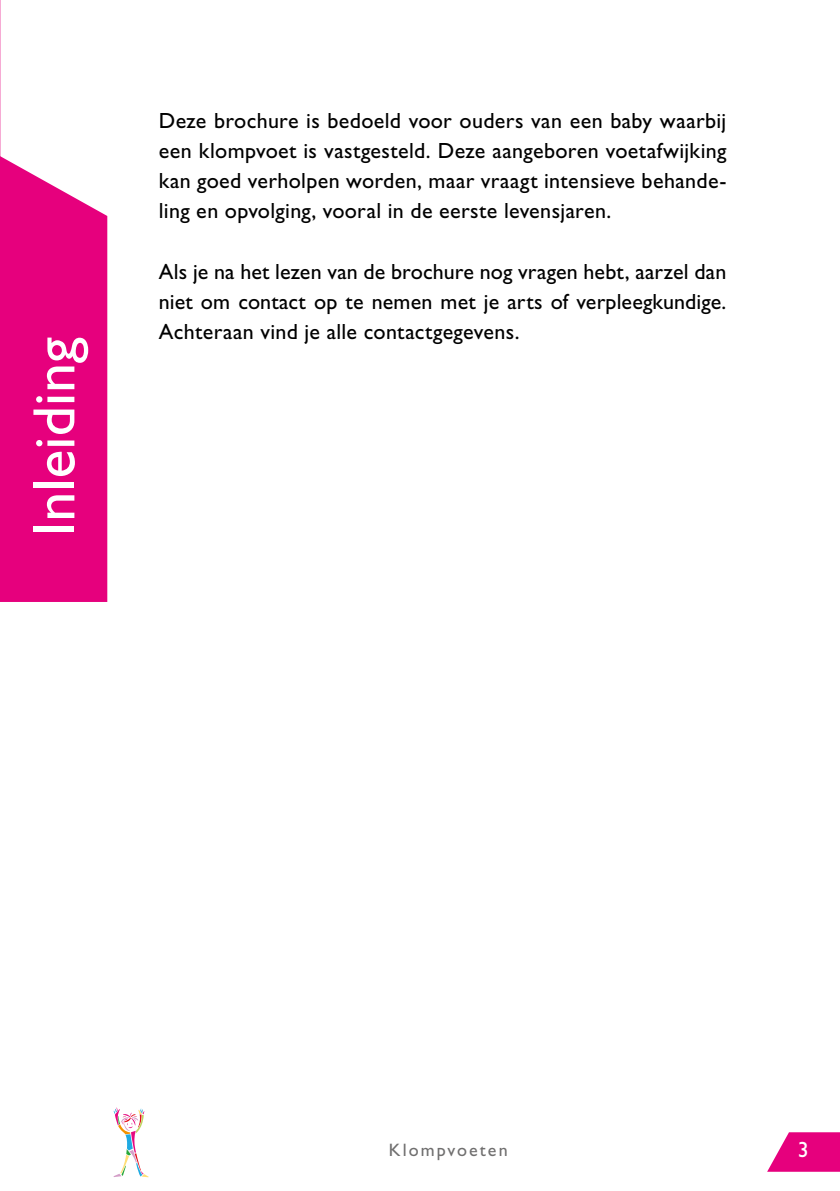
<style>
.page{position:relative;width:840px;height:1191px;background:#fff}
.page>*{position:absolute;margin:0;border:0;box-sizing:border-box;transform-origin:0 0}
.t1{font:60px "Gill Sans Std";color:#fff}
.t2{font:22px/30px "Gill Sans Std";letter-spacing:.015em;color:#000;text-align:justify}
.t3{font:22px "Gill Sans Std";color:#fff}
.t4{font:18px "Gill Sans Std";letter-spacing:.115em;color:#706f6f}
</style>
<div class="page">
<svg style="left:767px;top:1132px;width:72px;height:39px"></svg>
<svg style="left:113px;top:1107px;width:36px;height:70px"></svg>
<svg style="left:0;top:0;width:1px;height:156px"></svg>
<div style="left:0;top:156px;width:107px;height:446px;background:#e6007d"></div>
<h1 class="t1" style="left:20px;top:536px;width:201px;rotate:-90deg">Inleiding</h1>
<p class="t2" style="left:159px;top:106px;width:568px">Deze brochure is bedoeld voor ouders van een baby waarbij een klompvoet is vastgesteld. Deze aangeboren voetafwijking kan goed verholpen worden, maar vraagt intensieve behande&shy;ling en opvolging, vooral in de eerste levensjaren.</p>
<p class="t2" style="left:159px;top:256px;width:568px">Als je na het lezen van de brochure nog vragen hebt, aarzel dan niet om contact op te nemen met je arts of verpleegkundige.<br>Achteraan vind je alle contactgegevens.</p>
<p class="t4" style="left:389px;top:1139px;width:120px">Klompvoeten</p>
<p class="t3" style="left:797px;top:1136px;width:12px">3</p>
</div>
